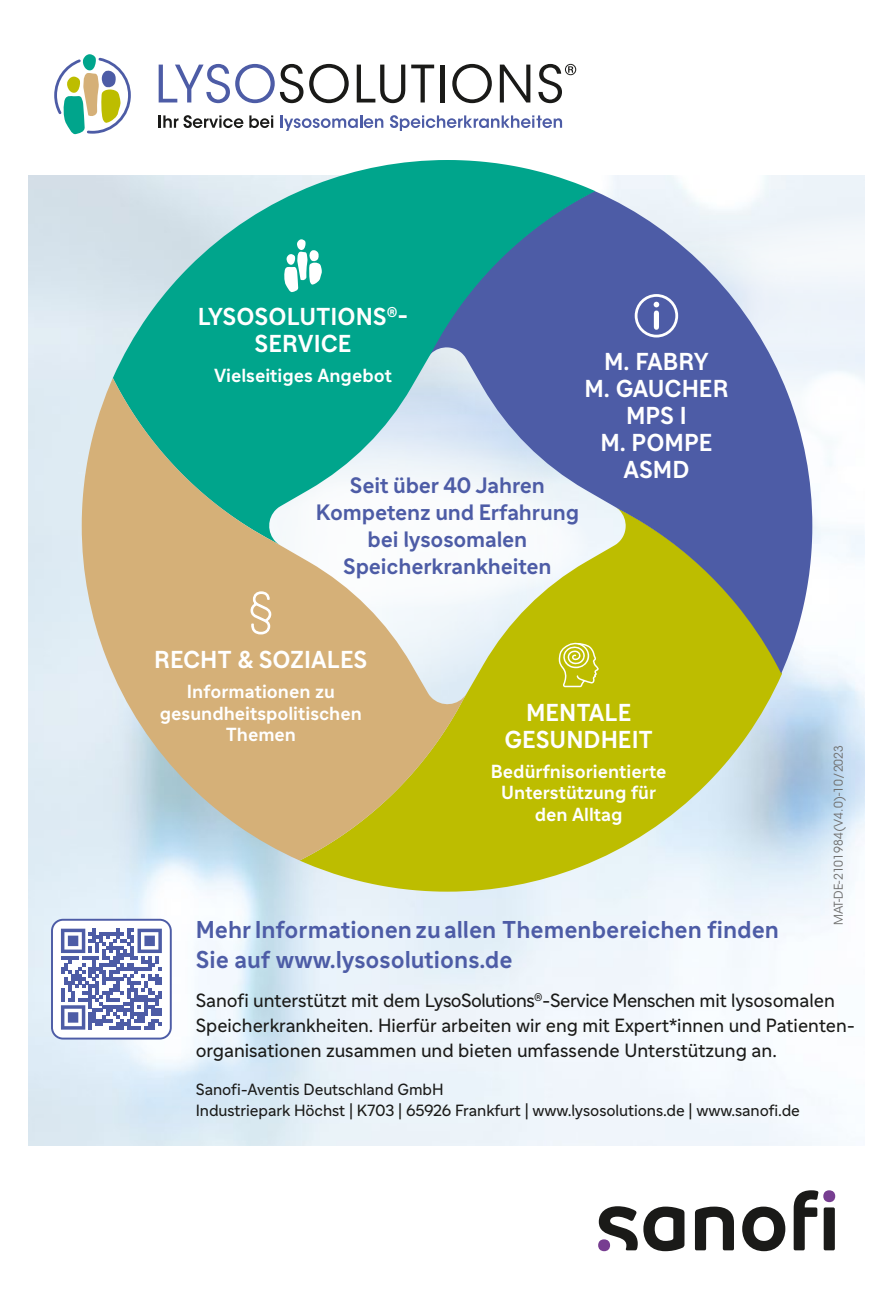
<style>
.page{position:relative;width:893px;height:1308px;background:#fff}
.page>*{position:absolute;margin:0;border:0;box-sizing:border-box;transform-origin:0 0}
.t1{font:700 23.85px/27px "Sanofi Sans";color:#fff;text-align:center}
.t2{font:700 23.62px/30.4px "Sanofi Sans";color:#4d5ca6}
.t3{font:700 21.6px/27px "Sanofi Sans";letter-spacing:-.005em;color:#4d5ca6;text-align:center}
.t4{font:18.45px/25.4px "Sanofi Sans";letter-spacing:-.005em;color:#1a1a18}
.t5{font:700 18.45px/21.6px "Sanofi Sans";color:#fff;text-align:center}
.t6{font:15.75px/20.2px "Sanofi Sans";letter-spacing:-.005em;color:#1a1a18}
.t7{font:11.92px "ITC Avant Garde Std";letter-spacing:.01em;color:#6f6f6e}
</style>
<div class="page">
<img style="left:29px;top:175px;width:835px;height:970px">
<svg style="left:812px;top:207px;width:53px;height:267px;fill:#f4f8fb"></svg>
<svg style="left:159px;top:64px;width:144px;height:39px"></svg>
<svg style="left:309px;top:64px;width:40px;height:39px"></svg>
<svg style="left:357px;top:65px;width:48px;height:38px"></svg>
<svg style="left:411px;top:65px;width:23px;height:37px"></svg>
<hr style="left:440px;top:65px;width:4px;height:37px;background:#1a1a18">
<svg style="left:452px;top:64px;width:40px;height:39px"></svg>
<svg style="left:500px;top:65px;width:30px;height:37px"></svg>
<svg style="left:538px;top:64px;width:38px;height:39px"></svg>
<svg style="left:54px;top:54px;width:77px;height:80px"></svg>
<svg style="left:159px;top:115px;width:114px;height:13px"></svg>
<svg style="left:280px;top:115px;width:103px;height:16px"></svg>
<svg style="left:390px;top:115px;width:172px;height:16px"></svg>
<div style="left:52px;top:919px;width:119px;height:119px;background:#fff;border-radius:11px"></div>
<svg style="left:61px;top:928px;width:101px;height:101px"></svg>
<div style="left:51px;top:918px;width:121px;height:121px;border:2px solid #4d5ca6;border-radius:11px"></div>
<svg style="left:599px;top:1206px;width:85px;height:45px"></svg>
<svg style="left:695px;top:1206px;width:39px;height:44px"></svg>
<svg style="left:742px;top:1206px;width:43px;height:45px"></svg>
<div style="left:824px;top:1207px;width:11px;height:43px;background:#1a1a18;border-radius:2px"></div>
<svg style="left:794px;top:1190px;width:24px;height:60px"></svg>
<div style="left:598px;top:1239px;width:12px;height:12px;background:#773e91;border-radius:50%"></div>
<div style="left:823px;top:1190px;width:12px;height:12px;background:#773e91;border-radius:50%"></div>
<svg style="left:300px;top:673px;width:482px;height:218px;background:#c5c947"></svg>
<svg style="left:467px;top:191px;width:345px;height:482px;background:#8f9998"></svg>
<svg style="left:113px;top:160px;width:482px;height:385px;background:#53a9af"></svg>
<svg style="left:82px;top:378px;width:385px;height:482px;background:#b8c29a"></svg>
<svg style="left:250px;top:590px;width:22px;height:45px"></svg>
<svg style="left:284px;top:239px;width:38px;height:54px"></svg>
<div style="left:654px;top:313px;width:5px;height:14px;background:#fff"></div>
<svg style="left:654px;top:302px;width:5px;height:5px"></svg>
<div style="left:635px;top:294px;width:43px;height:43px;border:3px solid #fff;border-radius:50%"></div>
<svg style="left:559px;top:642px;width:40px;height:45px;background:#cccc3c"></svg>
<p class="t1" style="left:198px;top:303px;width:212px">LYSOSOLUTIONS<sup>®</sup>-<br>SERVICE</p>
<p class="t5" style="left:214px;top:364px;width:180px">Vielseitiges Angebot</p>
<p class="t3" style="left:316px;top:472px;width:265px">Seit über 40 Jahren<br>Kompetenz und Erfahrung bei lysosomalen<br>Speicherkrankheiten</p>
<p class="t1" style="left:584px;top:348px;width:145px">M. FABRY<br>M. GAUCHER<br>MPS I<br>M. POMPE<br>ASMD</p>
<p class="t1" style="left:154px;top:646px;width:215px">RECHT &amp; SOZIALES</p>
<p class="t5" style="left:160px;top:680px;width:204px">Informationen zu gesundheits politischen<br>Themen</p>
<p class="t1" style="left:504px;top:699px;width:150px">MENTALE<br>GESUNDHEIT</p>
<p class="t5" style="left:491px;top:760px;width:177px">Bedürfnisorientierte<br>Unter stützung für den Alltag</p>
<p class="t7" style="left:831px;top:925px;width:182px;rotate:-90deg">MAT-DE-2101984(V4.0)-10/2023</p>
<p class="t2" style="left:196px;top:914px;width:585px">Mehr Informationen zu allen Themenbereichen finden<br>Sie auf www.lysosolutions.de</p>
<p class="t4" style="left:196px;top:987px;width:661px">Sanofi unterstützt mit dem LysoSolutions<sup>®</sup>- Service Menschen mit lysosomalen<br>Speicher krank heiten. Hierfür arbeiten wir eng mit Expert*innen und Patienten&shy;orga nisa tionen zusammen und bieten umfassende Unter stüt zung an.</p>
<p class="t6" style="left:196px;top:1079px;width:606px">Sanofi-Aventis Deutschland GmbH<br>Industriepark Höchst | K703 | 65926 Frankfurt | www.lysosolutions.de | www.sanofi.de</p>
</div>
